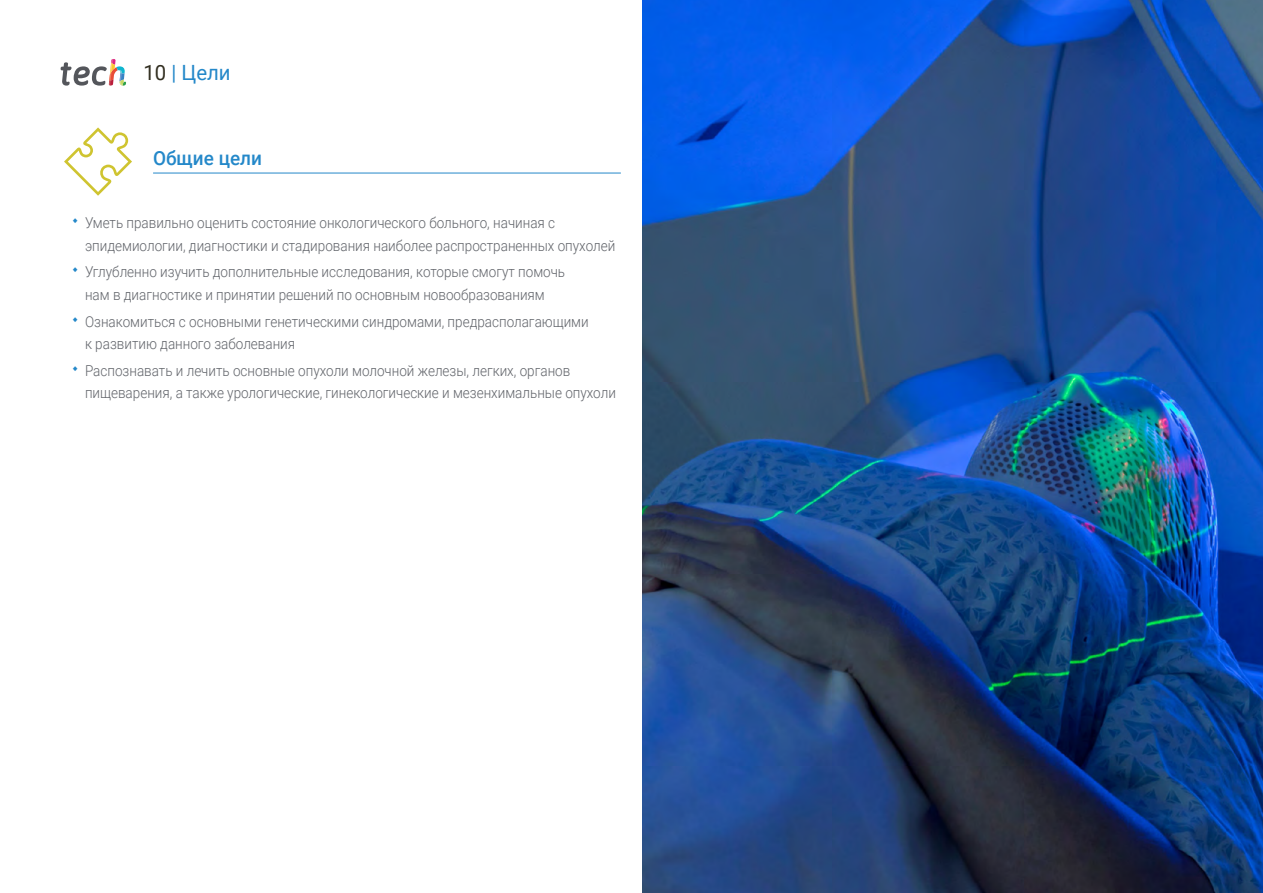
<style>
.page{position:relative;width:1263px;height:893px;background:#fff}
.page>*{position:absolute;margin:0;border:0;box-sizing:border-box;transform-origin:0 0}
.t1{font:21px "Roboto";color:#2488c9}
.t2{font:500 19.5px "Roboto";color:#2488c9}
.t3{font:300 15px/22.5px "Roboto";color:#61646a;scale:.9 1}
.s1{color:#312e20}
</style>
<div class="page">
<hr style="left:153px;top:173px;width:468px;height:1px;background:#2488c9">
<svg style="left:64px;top:127px;width:68px;height:69px"></svg>
<svg style="left:61px;top:59px;width:65px;height:27px"></svg>
<img style="left:642px;top:0;width:621px;height:893px">
<h1 class="t1" style="left:144px;top:57px;width:89px"><span class="s1">10</span> | Цели</h1>
<h2 class="t2" style="left:153px;top:144px;width:110px">Общие цели</h2>
<p class="t3" style="left:85px;top:211px;width:591px">Уметь правильно оценить состояние онкологического больного, начиная с эпидемиологии, диагностики и стадирования наиболее распространенных опухолей</p>
<p class="t3" style="left:85px;top:260px;width:535px">Углубленно изучить дополнительные исследования, которые смогут помочь нам в диагностике и принятии решений по основным новообразованиям</p>
<p class="t3" style="left:85px;top:309px;width:561px">Ознакомиться с основными генетическими синдромами, предрасполагающими к развитию данного заболевания</p>
<p class="t3" style="left:85px;top:359px;width:591px">Распознавать и лечить основные опухоли молочной железы, легких, органов пищеварения, а также урологические, гинекологические и мезенхимальные опухоли</p>
</div>
